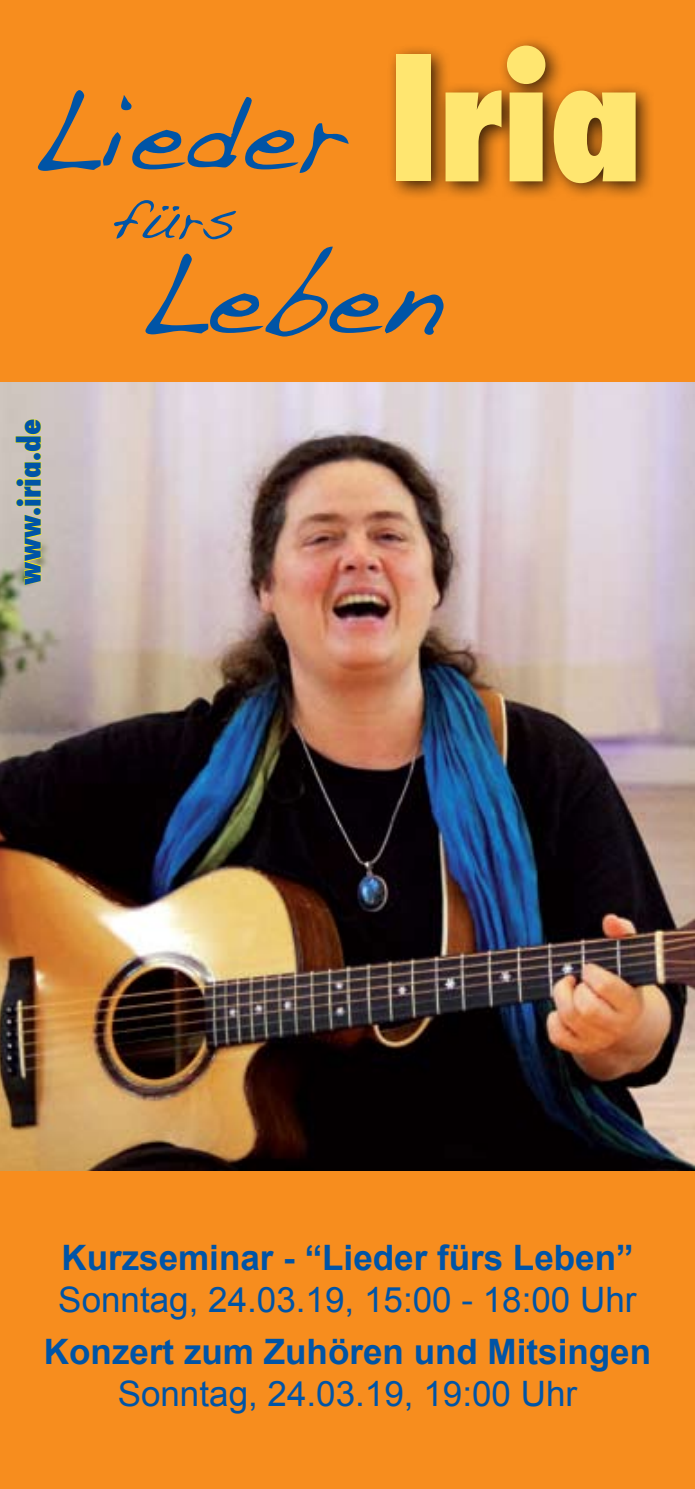
<style>
.page{position:relative;width:695px;height:1489px;background:#fff}
.page>*{position:absolute;margin:0;border:0;box-sizing:border-box;transform-origin:0 0}
.t1{font:800 condensed 168.25px "Futura";color:#ffe670}
.t2{font:113.25px "Handwriting Dakota";color:#0054a6}
.t3{font:55.25px "Handwriting Dakota";color:#0054a6}
.t4{font:700 35px "Arial";color:#0054a6}
.t5{font:35px "Arial";color:#0054a6}
.t6{font:800 condensed 30px "Futura";color:#0054a6}
</style>
<div class="page">
<div style="left:0;top:0;width:694px;height:1488px;background:#f78d1e"></div>
<img style="left:0;top:383px;width:694px;height:787px">
<div style="left:385px;top:35px;width:309px;height:273px;background:#000;opacity:.75"></div>
<svg style="left:15px;top:418px;width:27px;height:168px;background:#cec692"></svg>
<h1 class="t1" style="left:387px;top:4px;width:257px">Iria</h1>
<h2 class="t2" style="left:29px;top:64px;width:321px">Lieder</h2>
<h3 class="t3" style="left:113px;top:186px;width:124px">fürs</h3>
<h2 class="t2" style="left:137px;top:228px;width:306px">Leben</h2>
<p class="t6" style="left:9px;top:584px;width:167px;rotate:-90deg">www.iria.de</p>
<p class="t4" style="left:61px;top:1234px;width:573px">Kurzseminar - “Lieder fürs Leben”</p>
<p class="t5" style="left:58px;top:1276px;width:579px">Sonntag, 24.03.19, 15:00 - 18:00 Uhr</p>
<p class="t4" style="left:44px;top:1328px;width:608px">Konzert zum Zuhören und Mitsingen</p>
<p class="t5" style="left:118px;top:1370px;width:461px">Sonntag, 24.03.19, 19:00 Uhr</p>
</div>
